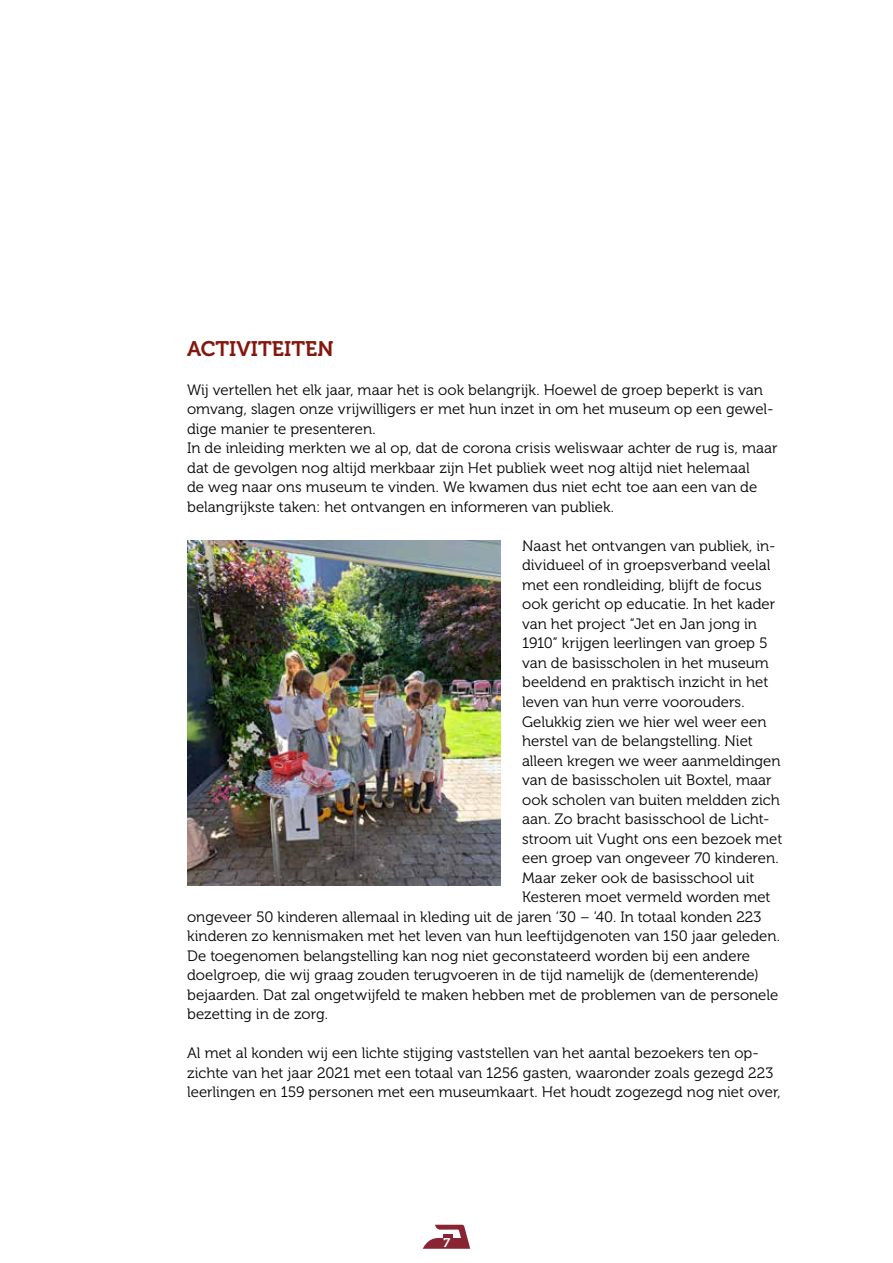
<style>
.page{position:relative;width:893px;height:1263px;background:#fff}
.page>*{position:absolute;margin:0;border:0;box-sizing:border-box;transform-origin:0 0}
.t1{font:21px "Museo 700";letter-spacing:.005em;color:#84160e}
.t2{font:15px/19.5px "Museo 300";color:#000}
.t3{font:12.6px "Museo 700";color:#fff}
</style>
<div class="page">
<svg style="left:423px;top:1225px;width:47px;height:24px"></svg>
<img style="left:187px;top:541px;width:314px;height:344px">
<h1 class="t1" style="left:187px;top:337px;width:148px">ACTIVITEITEN</h1>
<p class="t2" style="left:187px;top:380px;width:592px">Wij vertellen het elk jaar, maar het is ook belangrijk. Hoewel de groep beperkt is van omvang, slagen onze vrijwilligers er met hun inzet in om het museum op een gewel&shy;dige manier te presenteren.<br>In de inleiding merkten we al op, dat de corona crisis weliswaar achter de rug is, maar dat de gevolgen nog altijd merkbaar zijn Het publiek weet nog altijd niet helemaal<br>de weg naar ons museum te vinden. We kwamen dus niet echt toe aan een van de belangrijkste taken: het ontvangen en informeren van publiek.</p>
<p class="t2" style="left:522px;top:536px;width:255px">Naast het ontvangen van publiek, in-</p>
<p class="t2" style="left:522px;top:556px;width:250px">dividueel of in groepsverband veelal</p>
<p class="t2" style="left:522px;top:575px;width:241px">met een rondleiding, blijft de focus</p>
<p class="t2" style="left:522px;top:595px;width:255px">ook gericht op educatie. In het kader</p>
<p class="t2" style="left:522px;top:614px;width:236px">van het project “Jet en Jan jong in</p>
<p class="t2" style="left:522px;top:634px;width:247px">1910” krijgen leerlingen van groep 5</p>
<p class="t2" style="left:522px;top:653px;width:248px">van de basisscholen in het museum</p>
<p class="t2" style="left:522px;top:673px;width:248px">beeldend en praktisch inzicht in het</p>
<p class="t2" style="left:522px;top:692px;width:224px">leven van hun verre voorouders.</p>
<p class="t2" style="left:522px;top:712px;width:246px">Gelukkig zien we hier wel weer een</p>
<p class="t2" style="left:522px;top:731px;width:232px">herstel van de belangstelling. Niet</p>
<p class="t2" style="left:522px;top:751px;width:260px">alleen kregen we weer aanmeldingen</p>
<p class="t2" style="left:522px;top:770px;width:251px">van de basisscholen uit Boxtel, maar</p>
<p class="t2" style="left:522px;top:790px;width:259px">ook scholen van buiten meldden zich</p>
<p class="t2" style="left:522px;top:809px;width:249px">aan. Zo bracht basisschool de Licht-</p>
<p class="t2" style="left:522px;top:829px;width:262px">stroom uit Vught ons een bezoek met</p>
<p class="t2" style="left:522px;top:848px;width:258px">een groep van ongeveer 70 kinderen.</p>
<p class="t2" style="left:522px;top:868px;width:234px">Maar zeker ook de basisschool uit</p>
<p class="t2" style="left:522px;top:887px;width:250px">Kesteren moet vermeld worden met</p>
<p class="t2" style="left:187px;top:907px;width:576px">ongeveer 50 kinderen allemaal in kleding uit de jaren ‘30 – ‘40. In totaal konden 223</p>
<p class="t2" style="left:187px;top:926px;width:594px">kinderen zo kennismaken met het leven van hun leeftijdgenoten van 150 jaar geleden.</p>
<p class="t2" style="left:187px;top:946px;width:565px">De toegenomen belangstelling kan nog niet geconstateerd worden bij een andere</p>
<p class="t2" style="left:187px;top:965px;width:573px">doelgroep, die wij graag zouden terugvoeren in de tijd namelijk de (dementerende)</p>
<p class="t2" style="left:187px;top:985px;width:593px">bejaarden. Dat zal ongetwijfeld te maken hebben met de problemen van de personele</p>
<p class="t2" style="left:187px;top:1004px;width:142px">bezetting in de zorg.</p>
<p class="t2" style="left:187px;top:1043px;width:595px">Al met al konden wij een lichte stijging vaststellen van het aantal bezoekers ten op&shy;zichte van het jaar 2021 met een totaal van 1256 gasten, waaronder zoals gezegd 223 leerlingen en 159 personen met een museumkaart. Het houdt zogezegd nog niet over,</p>
<p class="t3" style="left:444px;top:1235px;width:8px">7</p>
</div>
